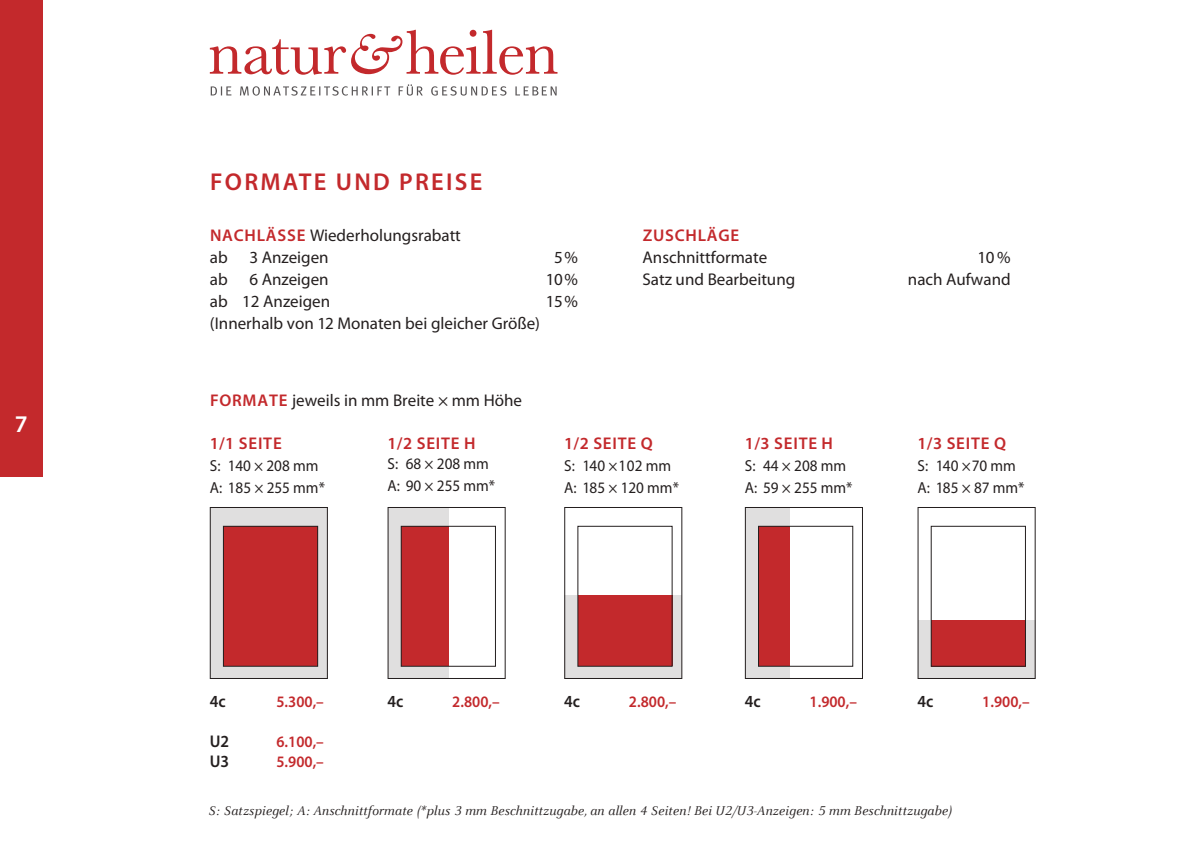
<style>
.page{position:relative;width:1191px;height:842px;background:#fff}
.page>*{position:absolute;margin:0;border:0;box-sizing:border-box;transform-origin:0 0}
.t1{font:600 24.4px "Myriad Pro";letter-spacing:.095em;color:#c3292c}
.t2{font:600 24px "Myriad Pro";color:#fff}
.t3{font:17px/22px "Myriad Pro";color:#241f1f}
.t4{font:600 17px "Myriad Pro";letter-spacing:.045em;color:#c3292c}
.t5{font:600 17px "Myriad Pro";letter-spacing:-.005em;color:#241f1f;scale:.95 1}
.t6{font:16px/22px "Myriad Pro";color:#241f1f;scale:.95 1}
.t7{font:600 16px "Myriad Pro";color:#c3292c;scale:.95 1}
.t8{font:italic 14px "Celeste Offc";letter-spacing:.005em;color:#241f1f}
.s1{font-weight:600;color:#c3292c}
</style>
<div class="page">
<div style="left:0;top:0;width:43px;height:476px;background:#c3292c"></div>
<div style="left:210px;top:507px;width:117px;height:171px;background:#e0dfdf"></div>
<div style="left:210px;top:507px;width:118px;height:172px;border:1px solid #241f1f"></div>
<div style="left:223px;top:526px;width:95px;height:140px;background:#c3292c"></div>
<div style="left:223px;top:526px;width:95px;height:141px;border:1px solid #241f1f"></div>
<svg style="left:210px;top:30px;width:347px;height:45px"></svg>
<div style="left:388px;top:507px;width:61px;height:171px;background:#e0dfdf"></div>
<div style="left:387px;top:507px;width:118px;height:172px;border:1px solid #241f1f"></div>
<div style="left:401px;top:526px;width:48px;height:140px;background:#c3292c"></div>
<div style="left:401px;top:526px;width:95px;height:141px;border:1px solid #241f1f"></div>
<div style="left:564px;top:595px;width:118px;height:84px;background:#e0dfdf"></div>
<div style="left:564px;top:507px;width:118px;height:172px;border:1px solid #241f1f"></div>
<div style="left:578px;top:595px;width:94px;height:71px;background:#c3292c"></div>
<div style="left:577px;top:526px;width:95px;height:141px;border:1px solid #241f1f"></div>
<div style="left:918px;top:620px;width:117px;height:59px;background:#e0dfdf"></div>
<div style="left:917px;top:507px;width:118px;height:172px;border:1px solid #241f1f"></div>
<div style="left:931px;top:620px;width:94px;height:47px;background:#c3292c"></div>
<div style="left:930px;top:526px;width:95px;height:141px;border:1px solid #241f1f"></div>
<div style="left:745px;top:507px;width:45px;height:171px;background:#e0dfdf"></div>
<div style="left:758px;top:526px;width:32px;height:140px;background:#c3292c"></div>
<div style="left:745px;top:507px;width:118px;height:172px;border:1px solid #241f1f"></div>
<div style="left:758px;top:526px;width:95px;height:141px;border:1px solid #241f1f"></div>
<svg style="left:211px;top:84px;width:345px;height:12px"></svg>
<h2 class="t2" style="left:15px;top:411px;width:14px">7</h2>
<h1 class="t1" style="left:210px;top:168px;width:274px">FORMATE UND PREISE</h1>
<p class="t3" style="left:210px;top:225px;width:253px"><span class="s1">NACHLÄSSE</span> Wiederholungsrabatt ab</p>
<p class="t3" style="left:249px;top:247px;width:81px">3 Anzeigen</p>
<p class="t3" style="left:554px;top:247px;width:25px">5%</p>
<p class="t3" style="left:210px;top:269px;width:19px">ab</p>
<p class="t3" style="left:249px;top:269px;width:81px">6 Anzeigen</p>
<p class="t3" style="left:546px;top:269px;width:34px">10%</p>
<p class="t3" style="left:210px;top:291px;width:122px">ab 12 Anzeigen</p>
<p class="t3" style="left:546px;top:291px;width:34px">15%</p>
<p class="t3" style="left:210px;top:313px;width:332px">(Innerhalb von 12 Monaten bei gleicher Größe)</p>
<p class="t3" style="left:210px;top:390px;width:314px"><span class="s1">FORMATE</span> jeweils in mm Breite × mm Höhe</p>
<p class="t4" style="left:642px;top:226px;width:98px">ZUSCHLÄGE</p>
<p class="t3" style="left:642px;top:247px;width:126px">Anschnittformate</p>
<p class="t3" style="left:977px;top:247px;width:35px">10%</p>
<p class="t3" style="left:642px;top:269px;width:154px">Satz und Bearbeitung</p>
<p class="t3" style="left:908px;top:269px;width:104px">nach Aufwand</p>
<p class="t4" style="left:210px;top:434px;width:73px">1/1 SEITE</p>
<p class="t6" style="left:210px;top:455px;width:123px">S: 140 × 208 mm<br>A: 185 × 255 mm*</p>
<p class="t4" style="left:387px;top:434px;width:89px">1/2 SEITE H</p>
<p class="t6" style="left:387px;top:453px;width:115px">S: 68 × 208 mm<br>A: 90 × 255 mm*</p>
<p class="t4" style="left:564px;top:434px;width:90px">1/2 SEITE Q</p>
<p class="t6" style="left:564px;top:455px;width:122px">S: 140 × 102 mm<br>A: 185 × 120 mm*</p>
<p class="t4" style="left:745px;top:434px;width:90px">1/3 SEITE H</p>
<p class="t6" style="left:745px;top:455px;width:115px">S: 44 × 208 mm<br>A: 59 × 255 mm*</p>
<p class="t4" style="left:917px;top:434px;width:90px">1/3 SEITE Q</p>
<p class="t6" style="left:917px;top:455px;width:114px">S: 140 × 70 mm<br>A: 185 × 87 mm*</p>
<p class="t5" style="left:210px;top:692px;width:18px">4c</p>
<p class="t7" style="left:276px;top:693px;width:51px">5.300,–</p>
<p class="t5" style="left:210px;top:732px;width:22px">U2</p>
<p class="t7" style="left:276px;top:733px;width:51px">6.100,–</p>
<p class="t5" style="left:210px;top:752px;width:22px">U3</p>
<p class="t7" style="left:276px;top:753px;width:51px">5.900,–</p>
<p class="t5" style="left:387px;top:692px;width:18px">4c</p>
<p class="t7" style="left:452px;top:693px;width:51px">2.800,–</p>
<p class="t5" style="left:564px;top:692px;width:18px">4c</p>
<p class="t7" style="left:629px;top:693px;width:51px">2.800,–</p>
<p class="t5" style="left:745px;top:692px;width:18px">4c</p>
<p class="t7" style="left:809px;top:693px;width:51px">1.900,–</p>
<p class="t5" style="left:917px;top:692px;width:18px">4c</p>
<p class="t7" style="left:982px;top:693px;width:51px">1.900,–</p>
<p class="t8" style="left:208px;top:803px;width:745px">S: Satzspiegel; A: Anschnittformate (*plus 3 mm Beschnittzugabe, an allen 4 Seiten! Bei U2/U3-Anzeigen: 5 mm Beschnittzugabe)</p>
</div>
